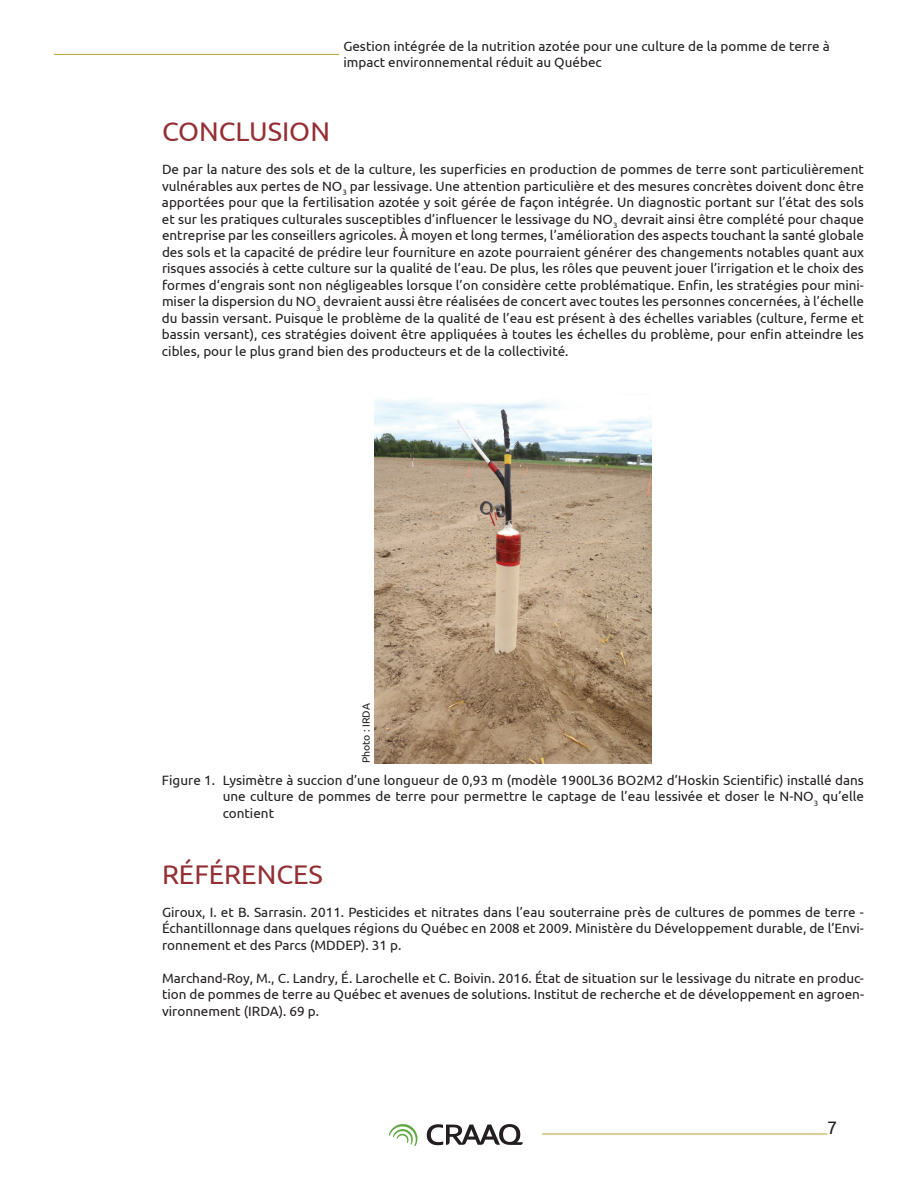
<style>
.page{position:relative;width:918px;height:1188px;background:#fff}
.page>*{position:absolute;margin:0;border:0;box-sizing:border-box;transform-origin:0 0}
.t1{font:27px "Ubuntu";color:#943035}
.t2{font:18px "Ubuntu";color:#231f20}
.t3{font:13.5px/16.5px "Ubuntu";color:#231f20;text-align:justify}
.t4{font:10.5px "Ubuntu";color:#231f20}
</style>
<div class="page">
<svg style="left:427px;top:1124px;width:96px;height:21px"></svg>
<svg style="left:389px;top:1124px;width:29px;height:22px"></svg>
<hr style="left:542px;top:1134px;width:285px;height:1px;background:#ba9f2f">
<hr style="left:54px;top:54px;width:285px;height:1px;background:#ba9f2f">
<img style="left:374px;top:399px;width:278px;height:364px">
<p class="t3" style="left:343px;top:38px;width:488px">Gestion intégrée de la nutrition azotée pour une culture de la pomme de terre à impact environnemental réduit au Québec</p>
<h1 class="t1" style="left:162px;top:115px;width:169px">CONCLUSION</h1>
<p class="t3" style="left:162px;top:161px;width:704px">De par la nature des sols et de la culture, les superficies en production de pommes de terre sont particulièrement vulnérables aux pertes de NO<sub>3</sub> par lessivage. Une attention particulière et des mesures concrètes doivent donc être apportées pour que la fertilisation azotée y soit gérée de façon intégrée. Un diagnostic portant sur l’état des sols et sur les pratiques culturales susceptibles d’influencer le lessivage du NO<sub>3</sub> devrait ainsi être complété pour chaque entreprise par les conseillers agricoles. À moyen et long termes, l’amélioration des aspects touchant la santé globale des sols et la capacité de prédire leur fourniture en azote pourraient générer des changements notables quant aux risques associés à cette culture sur la qualité de l’eau. De plus, les rôles que peuvent jouer l’irrigation et le choix des formes d‘engrais sont non négligeables lorsque l’on considère cette problématique. Enfin, les stratégies pour mini&shy;miser la dispersion du NO<sub>3</sub> devraient aussi être réalisées de concert avec toutes les personnes concernées, à l’échelle du bassin versant. Puisque le problème de la qualité de l’eau est présent à des échelles variables (culture, ferme et bassin versant), ces stratégies doivent être appliquées à toutes les échelles du problème, pour enfin atteindre les cibles, pour le plus grand bien des producteurs et de la collectivité.</p>
<p class="t4" style="left:360px;top:763px;width:61px;rotate:-90deg">Photo : IRDA</p>
<p class="t3" style="left:223px;top:771px;width:643px;text-indent:-61px">Figure 1. Lysimètre à succion d’une longueur de 0,93 m (modèle 1900L36 BO2M2 d’Hoskin Scientific) installé dans une culture de pommes de terre pour permettre le captage de l’eau lessivée et doser le N-NO<sub>3</sub> qu’elle contient</p>
<h1 class="t1" style="left:162px;top:858px;width:162px">RÉFÉRENCES</h1>
<p class="t3" style="left:162px;top:903px;width:704px">Giroux, I. et B. Sarrasin. 2011. Pesticides et nitrates dans l’eau souterraine près de cultures de pommes de terre - Échantillonnage dans quelques régions du Québec en 2008 et 2009. Ministère du Développement durable, de l’Envi&shy;ronnement et des Parcs (MDDEP). 31 p.</p>
<p class="t3" style="left:162px;top:969px;width:704px">Marchand-Roy, M., C. Landry, É. Larochelle et C. Boivin. 2016. État de situation sur le lessivage du nitrate en produc&shy;tion de pommes de terre au Québec et avenues de solutions. Institut de recherche et de développement en agroen&shy;vironnement (IRDA). 69 p.</p>
<h2 class="t2" style="left:827px;top:1116px;width:12px">7</h2>
</div>
